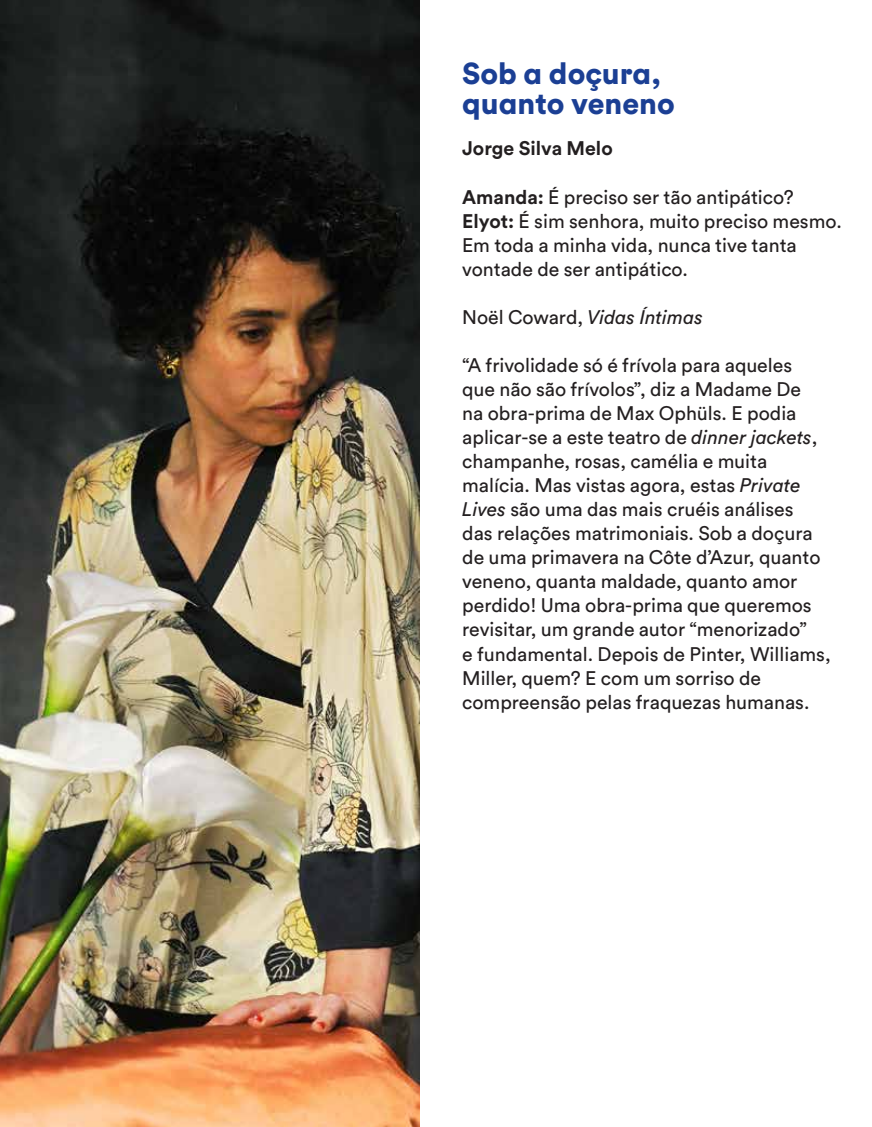
<style>
.page{position:relative;width:872px;height:1127px;background:#fff}
.page>*{position:absolute;margin:0;border:0;box-sizing:border-box;transform-origin:0 0}
.t1{font:900 30px/30px "Circular Std";color:#1b3f94}
.t2{font:19.5px/24px "Circular Std";color:#231f20}
.t3{font:italic 19.5px "Circular Std";color:#231f20}
.t4{font:700 19.5px "Circular Std";color:#231f20}
.s1{font-weight:700}
.s2{font-style:normal}
.s3{font-style:italic}
</style>
<div class="page">
<img style="left:0;top:0;width:420px;height:1127px">
<h1 class="t1" style="left:462px;top:58px;width:214px">Sob a doçura, quanto veneno</h1>
<p class="t4" style="left:462px;top:135px;width:152px">Jorge Silva Melo</p>
<p class="t2" style="left:462px;top:185px;width:381px"><span class="s1">Amanda:</span> É preciso ser tão antipático?<br><span class="s1">Elyot:</span> É sim senhora, muito preciso mesmo.<br>Em toda a minha vida, nunca tive tanta vontade de ser antipático.</p>
<p class="t3" style="left:462px;top:306px;width:242px"><span class="s2">Noël Coward,</span> Vidas Íntimas</p>
<p class="t2" style="left:462px;top:353px;width:370px">“A frivolidade só é frívola para aqueles<br>que não são frívolos”, diz a Madame De<br>na obra‑prima de Max Ophüls. E podia aplicar‑se a este teatro de <span class="s3">dinner jackets</span>, champanhe, rosas, camélia e muita malícia. Mas vistas agora, estas <span class="s3">Private Lives</span> são uma das mais cruéis análises<br>das relações matrimoniais. Sob a doçura de uma primavera na Côte d’Azur, quanto veneno, quanta maldade, quanto amor perdido! Uma obra‑prima que queremos revisitar, um grande autor “menorizado”<br>e fundamental. Depois de Pinter, Williams, Miller, quem? E com um sorriso de compreensão pelas fraquezas humanas.</p>
</div>
